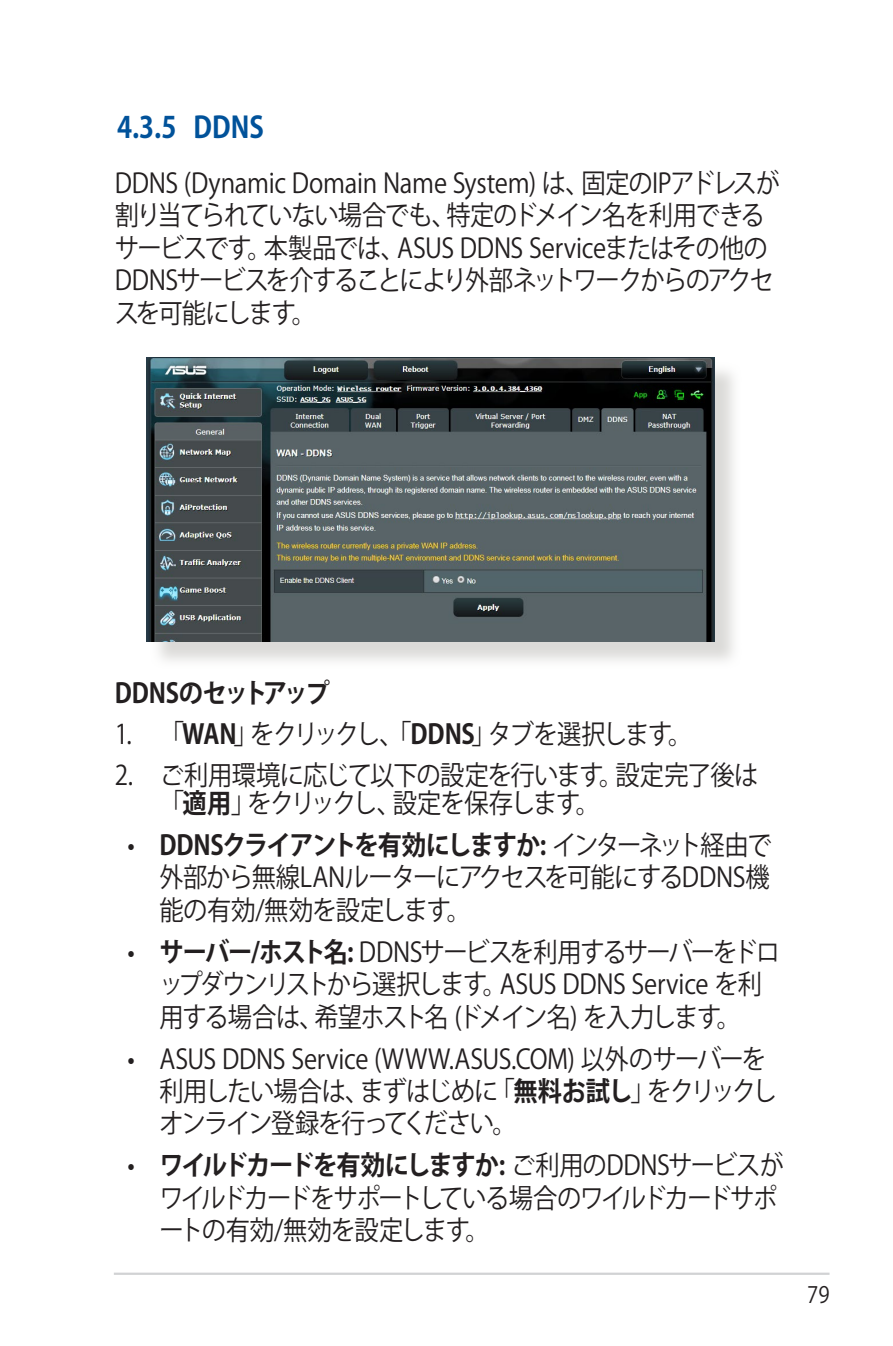
<style>
.page{position:relative;width:893px;height:1346px;background:#fff}
.page>*{position:absolute;margin:0;border:0;box-sizing:border-box;transform-origin:0 0}
.WL_Header_2{font:700 29.25px "Koz Go Pro";color:#01529a;scale:.9 1}
.WL_Body_Text{font:27px/32.4px "Koz Go Pro";letter-spacing:-.05em;color:#231f20;scale:.9 1}
.WL_Body_Text_-_List{font:27px/28.1px "Koz Go Pro";letter-spacing:-.05em;color:#231f20;scale:.9 1}
.WL_Body_Text_-_List-2{font:27px "Koz Go Pro";letter-spacing:-.095em;color:#231f20;scale:.9 1}
.WL_Body_Text_-_List-3{font:700 27px "Koz Go Pro";letter-spacing:-.06em;color:#231f20;scale:.9 1}
.t1{font:22.5px "Koz Go Pro";color:#231f20;scale:.9 1}
.s1{font-weight:700}
</style>
<div class="page">
<hr style="left:114px;top:1272px;width:715px;height:3px;background:#d1d2d4">
<div style="left:150px;top:361px;width:592px;height:309px;background:#cfcecb;opacity:.75"></div>
<img style="left:147px;top:358px;width:567px;height:284px">
<p class="WL_Header_2" style="left:117px;top:109px;width:165px">4.3.5 DDNS</p>
<p class="WL_Body_Text" style="left:115px;top:168px;width:741px">DDNS (Dynamic Domain Name System) は、固定のIPアドレスが割り当てられていない場合でも、特定のドメイン名を利用できるサービスです。本製品では、ASUS DDNS Serviceまたはその他のDDNSサービスを介することにより外部ネットワークからのアクセスを可能にします。</p>
<p class="WL_Body_Text_-_List-3" style="left:115px;top:676px;width:241px">DDNSのセットアップ</p>
<p class="WL_Body_Text_-_List-2" style="left:115px;top:716px;width:643px">1. 「<span class="s1">WAN</span>」をクリックし、「<span class="s1">DDNS</span>」タブを選択します。</p>
<p class="WL_Body_Text_-_List" style="left:160px;top:762px;width:667px;text-indent:-45px">2. ご利用環境に応じて以下の設定を行います。設定完了後は「<span class="s1">適用</span>」をクリックし、設定を保存します。</p>
<p class="WL_Body_Text" style="left:159px;top:829px;width:682px;text-align:justify;text-indent:-32px">• <span class="s1">DDNSクライアントを有効にしますか:</span> インターネット経由で外部から無線LANルーターにアクセスを可能にするDDNS機能の有効/無効を設定します。</p>
<p class="WL_Body_Text" style="left:128px;top:936px;width:726px;text-align:center">• <span class="s1">サーバー/ホスト名:</span> DDNSサービスを利用するサーバーをドロップダウンリストから選択します。ASUS DDNS Service を利<br>用する場合は、希望ホスト名 (ドメイン名) を入力します。</p>
<p class="WL_Body_Text" style="left:159px;top:1043px;width:688px;text-indent:-32px">• ASUS DDNS Service (WWW.ASUS.COM) 以外のサーバーを利用したい場合は、まずはじめに「<span class="s1">無料お試し</span>」をクリックしオンライン登録を行ってください。</p>
<p class="WL_Body_Text" style="left:159px;top:1150px;width:695px;text-indent:-32px">• <span class="s1">ワイルドカードを有効にしますか:</span> ご利用のDDNSサービスがワイルドカードをサポートしている場合のワイルドカードサポートの有効/無効を設定します。</p>
<p class="t1" style="left:807px;top:1280px;width:26px">79</p>
</div>
